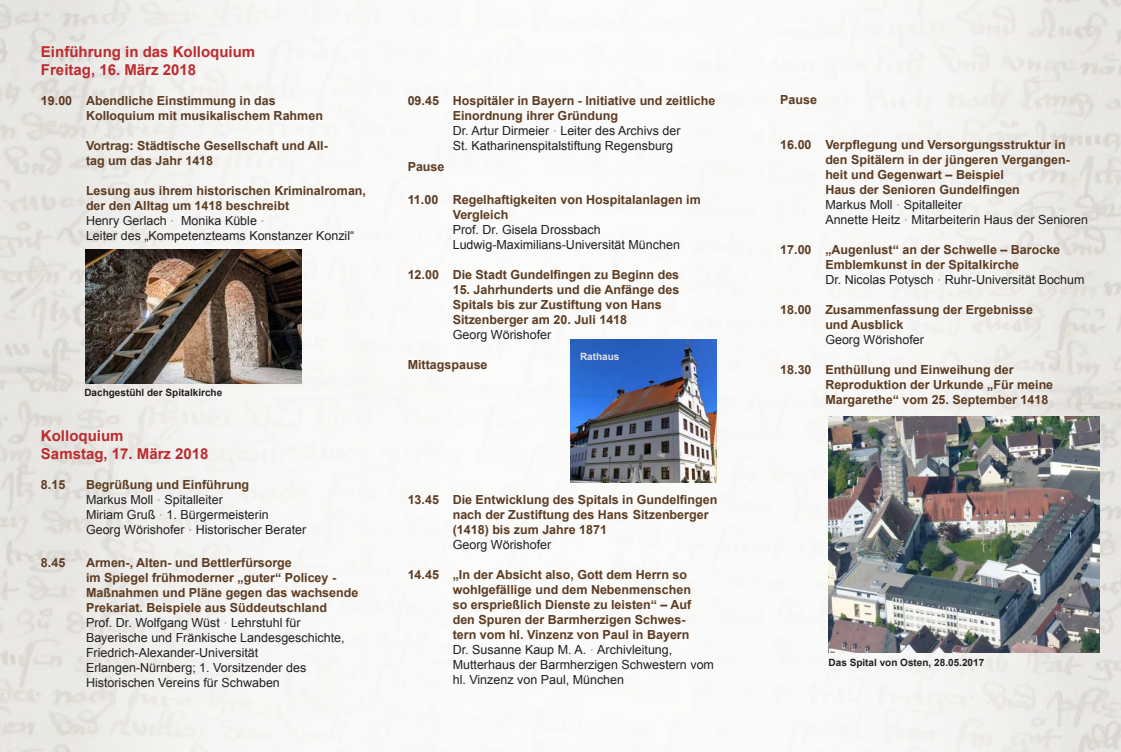
<style>
.page{position:relative;width:1121px;height:752px;background:#fff}
.page>*{position:absolute;margin:0;border:0;box-sizing:border-box;transform-origin:0 0}
.t1{font:700 15px "Arial";color:#bd2a2d}
.t2{font:700 12.5px/15px "Arial";color:#5d3c22}
.t3{font:12.5px/15px "Arial";color:#231f20}
.t4{font:700 10px "Arial";color:#231f20}
.t5{font:700 10px "Arial";color:#e0e1e3}
.s1{font-size:6.25px}
</style>
<div class="page">
<img style="left:0;top:0;width:1120px;height:752px">
<img style="left:828px;top:417px;width:271px;height:235px">
<img style="left:570px;top:339px;width:146px;height:143px">
<img style="left:85px;top:249px;width:217px;height:135px">
<p class="t1" style="left:41px;top:42px;width:216px">Einführung in das Kolloquium</p>
<p class="t1" style="left:41px;top:60px;width:157px">Freitag, 16. März 2018</p>
<p class="t2" style="left:41px;top:94px;width:236px">19.00 Abendliche Einstimmung in das</p>
<p class="t2" style="left:86px;top:109px;width:238px">Kolloquium mit musikalischem Rahmen</p>
<p class="t2" style="left:86px;top:139px;width:243px">Vortrag: Städtische Gesellschaft und All-</p>
<p class="t2" style="left:86px;top:154px;width:129px">tag um das Jahr 1418</p>
<p class="t2" style="left:86px;top:184px;width:281px">Lesung aus ihrem historischen Kriminalroman,</p>
<p class="t2" style="left:86px;top:199px;width:205px">der den Alltag um 1418 beschreibt</p>
<p class="t3" style="left:86px;top:213px;width:180px">Henry Gerlach <span class="s1">˙</span> Monika Küble <span class="s1">˙</span></p>
<p class="t3" style="left:86px;top:228px;width:270px">Leiter des „Kompetenzteams Konstanzer Konzil“</p>
<p class="t4" style="left:84px;top:385px;width:139px">Dachgestühl der Spitalkirche</p>
<p class="t1" style="left:41px;top:426px;width:84px">Kolloquium</p>
<p class="t1" style="left:41px;top:444px;width:169px">Samstag, 17. März 2018</p>
<p class="t2" style="left:41px;top:478px;width:26px">8.15</p>
<p class="t2" style="left:86px;top:478px;width:165px">Begrüßung und Einführung</p>
<p class="t3" style="left:86px;top:492px;width:138px">Markus Moll <span class="s1">˙</span> Spitalleiter</p>
<p class="t3" style="left:86px;top:507px;width:184px">Miriam Gruß <span class="s1">˙</span> 1. Bürgermeisterin</p>
<p class="t3" style="left:86px;top:522px;width:222px">Georg Wörishofer <span class="s1">˙</span> Historischer Berater</p>
<p class="t2" style="left:41px;top:556px;width:26px">8.45</p>
<p class="t2" style="left:86px;top:556px;width:207px">Armen-, Alten- und Bettlerfürsorge</p>
<p class="t2" style="left:86px;top:571px;width:252px">im Spiegel frühmoderner „guter“ Policey -</p>
<p class="t2" style="left:86px;top:586px;width:274px">Maßnahmen und Pläne gegen das wachsende<br>Prekariat. Beispiele aus Süddeutschland</p>
<p class="t3" style="left:86px;top:615px;width:216px">Prof. Dr. Wolfgang Wüst <span class="s1">˙</span> Lehrstuhl für</p>
<p class="t3" style="left:86px;top:630px;width:260px">Bayerische und Fränkische Landesgeschichte,</p>
<p class="t3" style="left:86px;top:645px;width:174px">Friedrich-Alexander-Universität</p>
<p class="t3" style="left:86px;top:660px;width:222px">Erlangen-Nürnberg; 1. Vorsitzender des</p>
<p class="t3" style="left:86px;top:675px;width:195px">Historischen Vereins für Schwaben</p>
<p class="t2" style="left:407px;top:94px;width:309px">09.45 Hospitäler in Bayern - Initiative und zeitliche</p>
<p class="t2" style="left:452px;top:109px;width:167px">Einordnung ihrer Gründung</p>
<p class="t3" style="left:452px;top:123px;width:229px">Dr. Artur Dirmeier <span class="s1">˙</span> Leiter des Archivs der</p>
<p class="t3" style="left:452px;top:138px;width:222px">St. Katharinenspitalstiftung Regensburg</p>
<p class="t2" style="left:407px;top:160px;width:38px">Pause</p>
<p class="t2" style="left:407px;top:193px;width:294px">11.00 Regelhaftigkeiten von Hospitalanlagen im</p>
<p class="t2" style="left:452px;top:208px;width:57px">Vergleich</p>
<p class="t3" style="left:452px;top:222px;width:149px">Prof. Dr. Gisela Drossbach</p>
<p class="t3" style="left:452px;top:237px;width:229px">Ludwig-Maximilians-Universität München</p>
<p class="t2" style="left:407px;top:268px;width:273px">12.00 Die Stadt Gundelfingen zu Beginn des</p>
<p class="t2" style="left:452px;top:283px;width:228px">15. Jahrhunderts und die Anfänge des<br>Spitals bis zur Zustiftung von Hans<br>Sitzenberger am 20. Juli 1418</p>
<p class="t3" style="left:452px;top:327px;width:100px">Georg Wörishofer</p>
<p class="t2" style="left:407px;top:358px;width:81px">Mittagspause</p>
<p class="t5" style="left:580px;top:350px;width:41px">Rathaus</p>
<p class="t2" style="left:452px;top:493px;width:266px;text-indent:-45px">13.45 Die Entwicklung des Spitals in Gundelfingen nach der Zustiftung des Hans Sitzenberger (1418) bis zum Jahre 1871</p>
<p class="t3" style="left:452px;top:537px;width:100px">Georg Wörishofer</p>
<p class="t2" style="left:452px;top:568px;width:240px;text-indent:-45px">14.45 „In der Absicht also, Gott dem Herrn so wohlgefällige und dem Nebenmenschen so ersprießlich Dienste zu leisten“ – Auf den Spuren der Barmherzigen Schwes-</p>
<p class="t2" style="left:452px;top:628px;width:238px">tern vom hl. Vinzenz von Paul in Bayern</p>
<p class="t3" style="left:452px;top:642px;width:263px">Dr. Susanne Kaup M. A. <span class="s1">˙</span> Archivleitung,<br>Mutterhaus der Barmherzigen Schwestern vom</p>
<p class="t3" style="left:452px;top:672px;width:173px">hl. Vinzenz von Paul, München</p>
<p class="t2" style="left:780px;top:92px;width:38px">Pause</p>
<p class="t2" style="left:780px;top:137px;width:287px">16.00 Verpflegung und Versorgungsstruktur in</p>
<p class="t2" style="left:825px;top:152px;width:246px">den Spitälern in der jüngeren Vergangen-</p>
<p class="t2" style="left:825px;top:167px;width:180px">heit und Gegenwart – Beispiel</p>
<p class="t2" style="left:825px;top:182px;width:196px">Haus der Senioren Gundelfingen</p>
<p class="t3" style="left:825px;top:197px;width:138px">Markus Moll <span class="s1">˙</span> Spitalleiter</p>
<p class="t3" style="left:825px;top:212px;width:264px">Annette Heitz <span class="s1">˙</span> Mitarbeiterin Haus der Senioren</p>
<p class="t2" style="left:780px;top:242px;width:281px;text-align:center">17.00 „Augenlust“ an der Schwelle – Barocke<br>Emblemkunst in der Spitalkirche</p>
<p class="t3" style="left:825px;top:272px;width:261px">Dr. Nicolas Potysch <span class="s1">˙</span> Ruhr-Universität Bochum</p>
<p class="t2" style="left:780px;top:302px;width:254px">18.00 Zusammenfassung der Ergebnisse</p>
<p class="t2" style="left:825px;top:317px;width:80px">und Ausblick</p>
<p class="t3" style="left:825px;top:332px;width:100px">Georg Wörishofer</p>
<p class="t2" style="left:780px;top:362px;width:235px">18.30 Enthüllung und Einweihung der</p>
<p class="t2" style="left:825px;top:377px;width:229px">Reproduktion der Urkunde „Für meine</p>
<p class="t2" style="left:825px;top:392px;width:224px">Margarethe“ vom 25. September 1418</p>
<p class="t4" style="left:828px;top:656px;width:157px">Das Spital von Osten, 28.05.2017</p>
</div>
